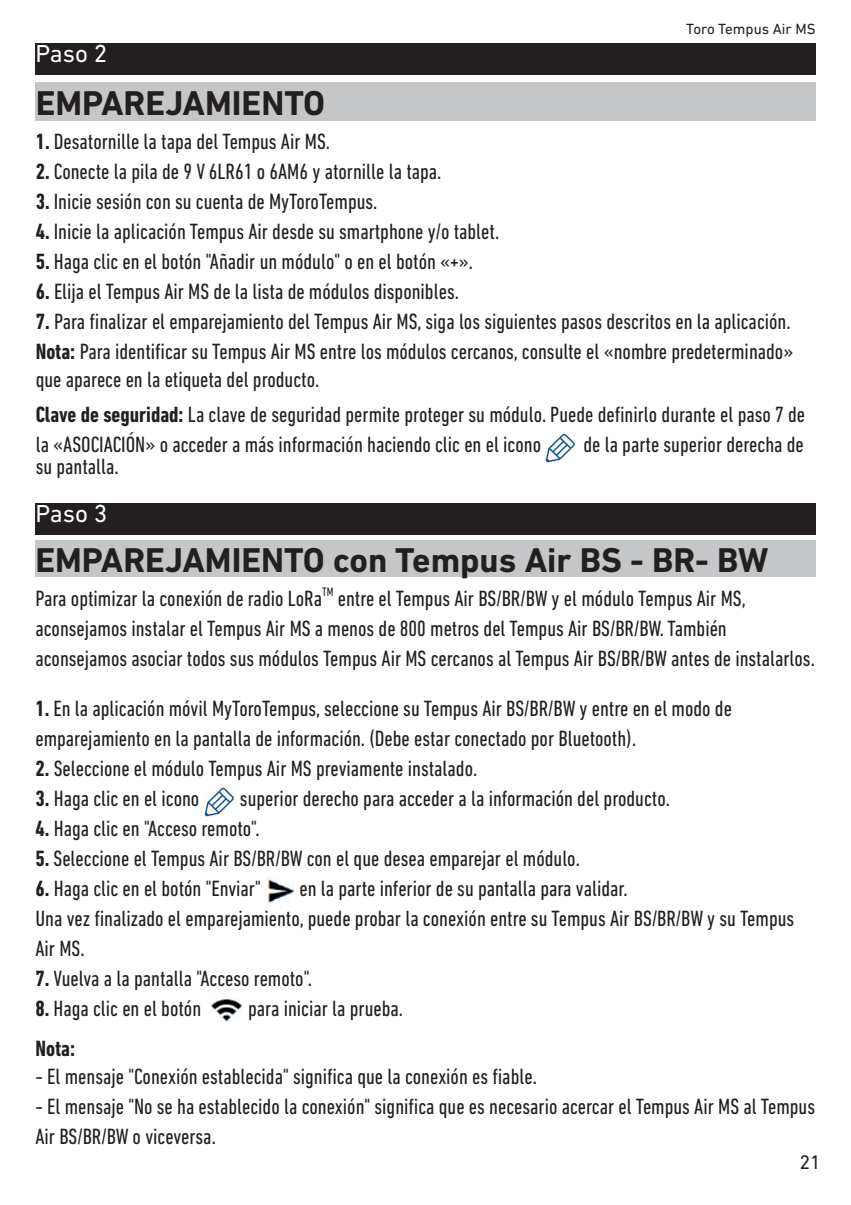
<style>
.page{position:relative;width:851px;height:1205px;background:#fff}
.page>*{position:absolute;margin:0;border:0;box-sizing:border-box;transform-origin:0 0}
.t1{font:700 35px "DIN Next LT Pro";color:#231f20}
.t2{font:25px "DIN Next LT Pro";color:#fff}
.t3{font:condensed 22.5px/30px "DIN Next LT Pro";color:#231f20}
.t4{font:700 condensed 22.5px "DIN Next LT Pro";color:#231f20}
.t5{font:20px "DIN Next LT Pro";color:#231f20}
.t6{font:15px "DIN Next LT Pro";color:#231f20}
.s1{font-weight:700}
</style>
<div class="page">
<div style="left:35px;top:503px;width:780px;height:32px;background:#231f20"></div>
<div style="left:35px;top:540px;width:780px;height:37px;background:#c5c6c8"></div>
<img style="left:205px;top:787px;width:29px;height:29px">
<img style="left:267px;top:878px;width:28px;height:25px">
<img style="left:211px;top:999px;width:30px;height:23px">
<div style="left:35px;top:43px;width:780px;height:32px;background:#231f20"></div>
<div style="left:36px;top:82px;width:779px;height:39px;background:#c5c6c8"></div>
<img style="left:545px;top:433px;width:30px;height:30px">
<p class="t6" style="left:686px;top:20px;width:131px">Toro Tempus Air MS</p>
<p class="t2" style="left:35px;top:39px;width:73px">Paso 2</p>
<h1 class="t1" style="left:36px;top:82px;width:291px">EMPAREJAMIENTO</h1>
<p class="t3" style="left:36px;top:127px;width:296px"><span class="s1">1.</span> Desatornille la tapa del Tempus Air MS.</p>
<p class="t3" style="left:36px;top:157px;width:407px"><span class="s1">2.</span> Conecte la pila de 9 V 6LR61 o 6AM6 y atornille la tapa.</p>
<p class="t3" style="left:36px;top:187px;width:343px"><span class="s1">3.</span> Inicie sesión con su cuenta de MyToroTempus.</p>
<p class="t3" style="left:36px;top:217px;width:465px"><span class="s1">4.</span> Inicie la aplicación Tempus Air desde su smartphone y/o tablet.</p>
<p class="t3" style="left:36px;top:247px;width:439px"><span class="s1">5.</span> Haga clic en el botón "Añadir un módulo" o en el botón «+».</p>
<p class="t3" style="left:36px;top:277px;width:424px"><span class="s1">6.</span> Elija el Tempus Air MS de la lista de módulos disponibles.</p>
<p class="t3" style="left:36px;top:307px;width:759px"><span class="s1">7.</span> Para finalizar el emparejamiento del Tempus Air MS, siga los siguientes pasos descritos en la aplicación.<br><span class="s1">Nota:</span> Para identificar su Tempus Air MS entre los módulos cercanos, consulte el «nombre predeterminado»</p>
<p class="t3" style="left:36px;top:362px;width:770px;line-height:35px">que aparece en la etiqueta del producto.<br><span class="s1">Clave de seguridad:</span> La clave de seguridad permite proteger su módulo. Puede definirlo durante el paso 7 de</p>
<p class="t3" style="left:36px;top:429px;width:507px">la «ASOCIACIÓN» o acceder a más información haciendo clic en el icono</p>
<p class="t3" style="left:583px;top:429px;width:222px">de la parte superior derecha de</p>
<p class="t3" style="left:36px;top:452px;width:84px">su pantalla.</p>
<p class="t2" style="left:35px;top:499px;width:73px">Paso 3</p>
<h1 class="t1" style="left:35px;top:539px;width:734px">EMPAREJAMIENTO con Tempus Air BS - BR- BW</h1>
<p class="t3" style="left:35px;top:583px;width:780px">Para optimizar la conexión de radio LoRa<sup>TM</sup> entre el Tempus Air BS/BR/BW y el módulo Tempus Air MS, aconsejamos instalar el Tempus Air MS a menos de 800 metros del Tempus Air BS/BR/BW. También aconsejamos asociar todos sus módulos Tempus Air MS cercanos al Tempus Air BS/BR/BW antes de instalarlos.</p>
<p class="t3" style="left:35px;top:693px;width:698px"><span class="s1">1.</span> En la aplicación móvil MyToroTempus, seleccione su Tempus Air BS/BR/BW y entre en el modo de emparejamiento en la pantalla de información. (Debe estar conectado por Bluetooth).</p>
<p class="t3" style="left:35px;top:753px;width:443px"><span class="s1">2.</span> Seleccione el módulo Tempus Air MS previamente instalado.</p>
<p class="t3" style="left:35px;top:783px;width:165px"><span class="s1">3.</span> Haga clic en el icono</p>
<p class="t3" style="left:240px;top:783px;width:431px">superior derecho para acceder a la información del producto.</p>
<p class="t3" style="left:35px;top:813px;width:226px"><span class="s1">4.</span> Haga clic en "Acceso remoto".</p>
<p class="t3" style="left:35px;top:843px;width:546px"><span class="s1">5.</span> Seleccione el Tempus Air BS/BR/BW con el que desea emparejar el módulo.</p>
<p class="t3" style="left:35px;top:873px;width:227px"><span class="s1">6.</span> Haga clic en el botón "Enviar"</p>
<p class="t3" style="left:35px;top:873px;width:760px;text-indent:264px">en la parte inferior de su pantalla para validar.<br>Una vez finalizado el emparejamiento, puede probar la conexión entre su Tempus Air BS/BR/BW y su Tempus<br>Air MS.</p>
<p class="t3" style="left:35px;top:963px;width:278px"><span class="s1">7.</span> Vuelva a la pantalla "Acceso remoto".</p>
<p class="t3" style="left:35px;top:993px;width:167px"><span class="s1">8.</span> Haga clic en el botón</p>
<p class="t3" style="left:248px;top:993px;width:156px">para iniciar la prueba.</p>
<p class="t4" style="left:35px;top:1035px;width:41px">Nota:</p>
<p class="t3" style="left:35px;top:1061px;width:503px">- El mensaje "Conexión establecida" significa que la conexión es fiable.</p>
<p class="t3" style="left:35px;top:1091px;width:781px">- El mensaje "No se ha establecido la conexión" significa que es necesario acercar el Tempus Air MS al Tempus<br>Air BS/BR/BW o viceversa.</p>
<p class="t5" style="left:799px;top:1151px;width:23px">21</p>
</div>
